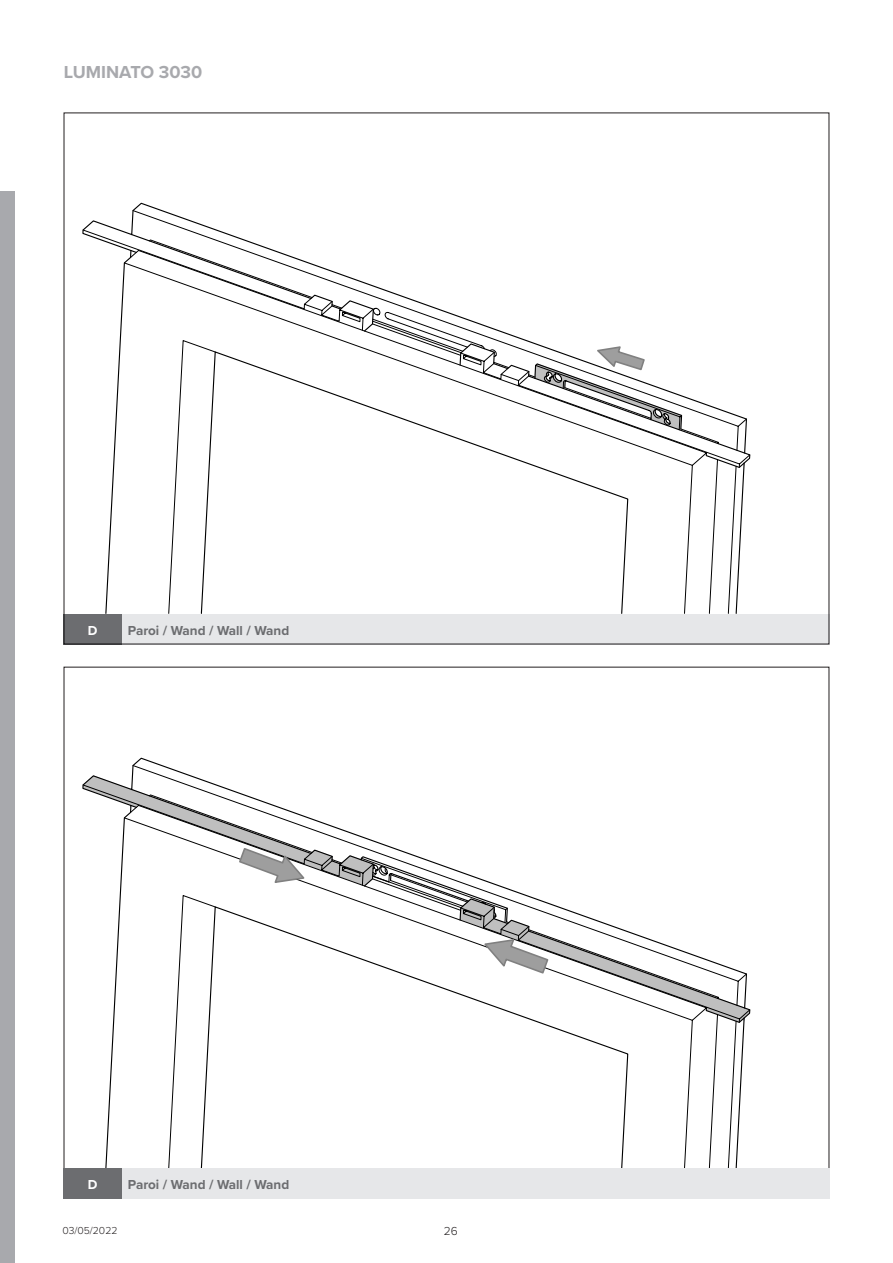
<style>
.page{position:relative;width:893px;height:1263px;background:#fff}
.page>*{position:absolute;margin:0;border:0;box-sizing:border-box;transform-origin:0 0}
.t1{font:700 18px "Proxima Nova";color:#a8a9ad}
.t2{font:700 13.5px "Proxima Nova";color:#6c6d70}
.t3{font:700 13.5px "Proxima Nova";color:#fff}
.t4{font:300 12px "Proxima Nova";color:#231f20}
.t5{font:300 10.5px "Proxima Nova";color:#231f20}
</style>
<div class="page">
<div style="left:0;top:191px;width:15px;height:1072px;background:#a8a9ad"></div>
<div style="left:64px;top:614px;width:58px;height:31px;background:#6c6d70"></div>
<div style="left:122px;top:614px;width:707px;height:31px;background:#e6e7e9"></div>
<svg style="left:105px;top:202px;width:640px;height:412px"></svg>
<svg style="left:82px;top:220px;width:292px;height:113px"></svg>
<svg style="left:459px;top:343px;width:292px;height:126px"></svg>
<svg style="left:105px;top:757px;width:640px;height:411px"></svg>
<svg style="left:82px;top:774px;width:669px;height:249px"></svg>
<div style="left:64px;top:1168px;width:58px;height:31px;background:#6c6d70"></div>
<div style="left:122px;top:1168px;width:707px;height:31px;background:#e6e7e9"></div>
<h1 class="t1" style="left:64px;top:59px;width:140px">LUMINATO 3030</h1>
<p class="t3" style="left:88px;top:620px;width:11px">D</p>
<p class="t2" style="left:128px;top:620px;width:163px">Paroi / Wand / Wall / Wand</p>
<p class="t3" style="left:88px;top:1174px;width:11px">D</p>
<p class="t2" style="left:128px;top:1174px;width:163px">Paroi / Wand / Wall / Wand</p>
<p class="t5" style="left:62px;top:1223px;width:57px">03/05/2022</p>
<p class="t4" style="left:444px;top:1222px;width:15px">26</p>
</div>
